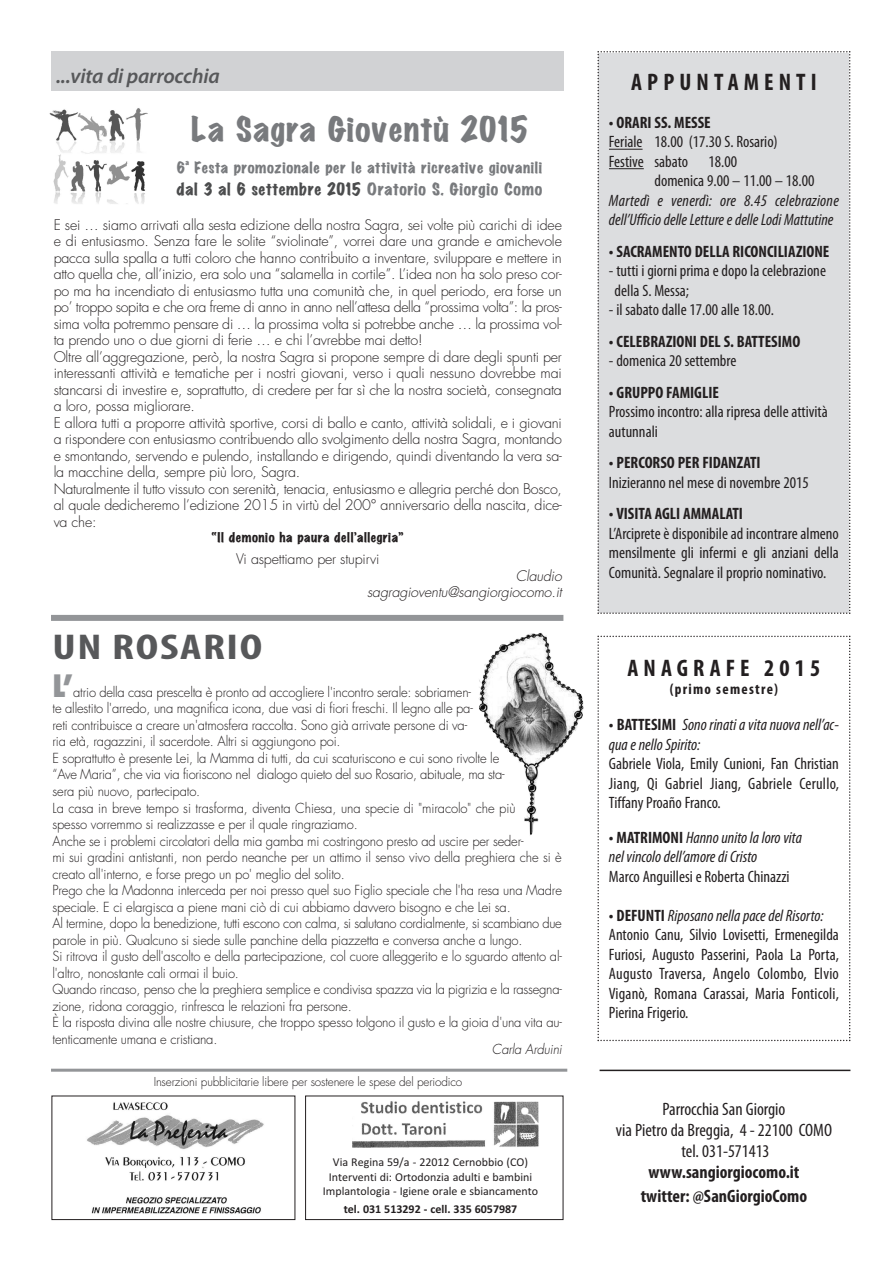
<style>
.page{position:relative;width:893px;height:1263px;background:#fff}
.page>*{position:absolute;margin:0;border:0;box-sizing:border-box;transform-origin:0 0}
.t1{font:800 36px "Marking Pen";letter-spacing:.04em;color:#787a7d}
.t2{font:700 condensed 36px "Myriad Pro";letter-spacing:.035em;color:#57585a;scale:1.3 1}
.t3{font:800 condensed 30px "Futura";color:#939598}
.t4{font:700 condensed 24px "Myriad Pro";letter-spacing:.215em;color:#231f20}
.t5{font:italic 600 21px "Myriad Pro";letter-spacing:-.01em;color:#57585a}
.t6{font:condensed 18px/21px "Myriad Pro";color:#231f20;text-align:center}
.t7{font:700 condensed 18px/24px "Myriad Pro";color:#231f20;text-align:center}
.t8{font:800 18px "Marking Pen";letter-spacing:.04em;color:#787a7d}
.t9{font:condensed 16.5px/19.5px "Myriad Pro";color:#231f20}
.t10{font:italic condensed 16.5px/19.5px "Myriad Pro";color:#231f20}
.t11{font:700 condensed 16.5px "Myriad Pro";color:#231f20}
.t12{font:800 16.5px "Marking Pen";letter-spacing:.04em;color:#787a7d}
.t13{font:700 condensed 15px "Myriad Pro";letter-spacing:.085em;color:#231f20}
.t14{font:300 14.25px/16.5px "Futura";letter-spacing:-.015em;color:#231f20}
.t15{font:italic 300 14.25px/16.5px "Futura";letter-spacing:-.015em;color:#231f20;text-align:right}
.t16{font:800 14.25px "Marking Pen";letter-spacing:.04em;color:#231f20}
.t17{font:300 13.5px/16.5px "Futura";letter-spacing:-.015em;color:#231f20;scale:.96 1}
.t18{font:italic 300 13.5px "Futura";letter-spacing:-.015em;color:#231f20;scale:.96 1}
.t19{font:12px/14.4px "Calibri";color:#231f20;text-align:center}
.t20{font:300 12px "Futura";letter-spacing:-.015em;color:#231f20}
.t21{font:700 12px "Calibri";color:#231f20}
.s1{color:#4b4c4d}
.s2{font-weight:700;font-style:normal}
.s3{font-weight:700}
.s4{font-style:italic}
</style>
<div class="page">
<svg style="left:597px;top:636px;width:253px;height:405px"></svg>
<div style="left:597px;top:51px;width:253px;height:563px;background:#dcdddf"></div>
<hr style="left:609px;top:149px;width:34px;height:1px;background:#231f20">
<hr style="left:609px;top:168px;width:35px;height:1px;background:#231f20">
<hr style="left:600px;top:1070px;width:250px;height:1px;background:#231f20">
<hr style="left:51px;top:1069px;width:516px;height:3px;background:#939598">
<img style="left:353px;top:1101px;width:186px;height:47px">
<div style="left:305px;top:1095px;width:258px;height:125px;border:1px solid #231f20"></div>
<img style="left:87px;top:1102px;width:177px;height:112px">
<div style="left:52px;top:1095px;width:243px;height:125px;border:1px solid #231f20"></div>
<img style="left:49px;top:108px;width:99px;height:96px">
<div style="left:51px;top:615px;width:512px;height:6px;background:#939598"></div>
<div style="left:51px;top:51px;width:512px;height:39px;background:#d1d2d4"></div>
<img style="left:479px;top:633px;width:105px;height:203px">
<h3 class="t5" style="left:56px;top:68px;width:165px">...vita di parrocchia</h3>
<h1 class="t1" style="left:191px;top:109px;width:338px">La Sagra Gioventù 2015</h1>
<p class="t12" style="left:177px;top:158px;width:367px">6<sup>a</sup> Festa promozionale per le attività ricreative giovanili</p>
<h3 class="t8" style="left:176px;top:179px;width:367px"><span class="s1">dal 3 al 6 settembre 2015</span> Oratorio S. Giorgio Como</h3>
<p class="t14" style="left:54px;top:218px;width:510px">E sei … siamo arrivati alla sesta edizione della nostra Sagra, sei volte più carichi di idee e di entusiasmo. Senza fare le solite “sviolinate”, vorrei dare una grande e amichevole pacca sulla spalla a tutti coloro che hanno contribuito a inventare, sviluppare e mettere in atto quella che, all’inizio, era solo una “salamella in cortile”. L’idea non ha solo preso cor&shy;po ma ha incendiato di entusiasmo tutta una comunità che, in quel periodo, era forse un po’ troppo sopita e che ora freme di anno in anno nell’attesa della “prossima volta”: la pros&shy;sima volta potremmo pensare di … la prossima volta si potrebbe anche … la prossima vol&shy;ta prendo uno o due giorni di ferie … e chi l’avrebbe mai detto!<br>Oltre all’aggregazione, però, la nostra Sagra si propone sempre di dare degli spunti per interessanti attività e tematiche per i nostri giovani, verso i quali nessuno dovrebbe mai stancarsi di investire e, soprattutto, di credere per far sì che la nostra società, consegnata a loro, possa migliorare.<br>E allora tutti a proporre attività sportive, corsi di ballo e canto, attività solidali, e i giovani a rispondere con entusiasmo contribuendo allo svolgimento della nostra Sagra, montando e smontando, servendo e pulendo, installando e dirigendo, quindi diventando la vera sa&shy;la macchine della, sempre più loro, Sagra.<br>Naturalmente il tutto vissuto con serenità, tenacia, entusiasmo e allegria perché don Bosco, al quale dedicheremo l’edizione 2015 in virtù del 200° anniversario della nascita, dice&shy;va che:</p>
<p class="t16" style="left:212px;top:529px;width:193px">“Il demonio ha paura dell’allegria”</p>
<p class="t14" style="left:236px;top:552px;width:145px">Vi aspettiamo per stupirvi</p>
<p class="t15" style="left:367px;top:569px;width:196px">Claudio sagragioventu@sangiorgiocomo.it</p>
<h1 class="t2" style="left:53px;top:635px;width:163px">UN ROSARIO</h1>
<h2 class="t3" style="left:53px;top:673px;width:23px">L’</h2>
<p class="t17" style="left:53px;top:685px;width:532px;text-indent:21px">atrio della casa prescelta è pronto ad accogliere l'incontro serale: sobriamen-<br>te allestito l'arredo, una magnifica icona, due vasi di fiori freschi. Il legno alle pa-<br>reti contribuisce a creare un'atmosfera raccolta. Sono già arrivate persone di va-<br>ria età, ragazzini, il sacerdote. Altri si aggiungono poi.<br>E soprattutto è presente Lei, la Mamma di tutti, da cui scaturiscono e cui sono rivolte le<br>“Ave Maria”, che via via fioriscono nel dialogo quieto del suo Rosario, abituale, ma sta-<br>sera più nuovo, partecipato.<br>La casa in breve tempo si trasforma, diventa Chiesa, una specie di "miracolo" che più<br>spesso vorremmo si realizzasse e per il quale ringraziamo.<br>Anche se i problemi circolatori della mia gamba mi costringono presto ad uscire per seder-<br>mi sui gradini antistanti, non perdo neanche per un attimo il senso vivo della preghiera che si è creato all'interno, e forse prego un po' meglio del solito.<br>Prego che la Madonna interceda per noi presso quel suo Figlio speciale che l'ha resa una Madre speciale. E ci elargisca a piene mani ciò di cui abbiamo davvero bisogno e che Lei sa.<br>Al termine, dopo la benedizione, tutti escono con calma, si salutano cordialmente, si scambiano due parole in più. Qualcuno si siede sulle panchine della piazzetta e conversa anche a lungo.<br>Si ritrova il gusto dell'ascolto e della partecipazione, col cuore alleggerito e lo sguardo attento al&shy;l'altro, nonostante cali ormai il buio.<br>Quando rincaso, penso che la preghiera semplice e condivisa spazza via la pigrizia e la rassegna&shy;zione, ridona coraggio, rinfresca le relazioni fra persone.<br>È la risposta divina alle nostre chiusure, che troppo spesso tolgono il gusto e la gioia d'una vita au&shy;tenticamente umana e cristiana.</p>
<p class="t18" style="left:492px;top:1043px;width:74px">Carla Arduini</p>
<p class="t20" style="left:154px;top:1076px;width:310px">Inserzioni pubblicitarie libere per sostenere le spese del periodico</p>
<p class="t19" style="left:323px;top:1155px;width:217px">Via Regina 59/a - 22012 Cernobbio (CO)<br>Interventi di: Ortodonzia adulti e bambini<br>Implantologia - Igiene orale e sbiancamento</p>
<p class="t21" style="left:344px;top:1202px;width:175px">tel. 031 513292 - cell. 335 6057987</p>
<h3 class="t4" style="left:631px;top:74px;width:187px">APPUNTAMENTI</h3>
<p class="t11" style="left:609px;top:117px;width:103px">• ORARI SS. MESSE</p>
<p class="t9" style="left:609px;top:134px;width:170px">Feriale 18.00 (17.30 S. Rosario)<br>Festive sabato 18.00</p>
<p class="t9" style="left:654px;top:173px;width:162px">domenica 9.00 – 11.00 – 18.00</p>
<p class="t10" style="left:609px;top:192px;width:231px">Martedì e venerdì: ore 8.45 celebrazione dell’Ufficio delle Letture e delle Lodi Mattutine</p>
<p class="t11" style="left:609px;top:246px;width:222px">• SACRAMENTO DELLA RICONCILIAZIONE</p>
<p class="t9" style="left:615px;top:263px;width:213px;text-indent:-6px">- tutti i giorni prima e dopo la celebrazione della S. Messa;</p>
<p class="t9" style="left:609px;top:302px;width:167px">- il sabato dalle 17.00 alle 18.00.</p>
<p class="t11" style="left:609px;top:336px;width:193px">• CELEBRAZIONI DEL S. BATTESIMO</p>
<p class="t9" style="left:609px;top:353px;width:129px">- domenica 20 settembre</p>
<p class="t11" style="left:609px;top:387px;width:111px">• GRUPPO FAMIGLIE</p>
<p class="t9" style="left:609px;top:404px;width:220px">Prossimo incontro: alla ripresa delle attività autunnali</p>
<p class="t11" style="left:609px;top:457px;width:153px">• PERCORSO PER FIDANZATI</p>
<p class="t9" style="left:609px;top:474px;width:201px">Inizieranno nel mese di novembre 2015</p>
<p class="t11" style="left:609px;top:508px;width:136px">• VISITA AGLI AMMALATI</p>
<p class="t9" style="left:609px;top:525px;width:231px;text-align:justify">L’Arciprete è disponibile ad incontrare almeno mensilmente gli infermi e gli anziani della Comunità. Segnalare il proprio nominativo.</p>
<h3 class="t4" style="left:627px;top:660px;width:194px">ANAGRAFE 2015</h3>
<p class="t13" style="left:670px;top:684px;width:110px">(primo semestre)</p>
<p class="t10" style="left:609px;top:716px;width:231px"><span class="s2">• BATTESIMI</span> Sono rinati a vita nuova nell’ac&shy;qua e nello Spirito:</p>
<p class="t9" style="left:609px;top:755px;width:231px;text-align:justify">Gabriele Viola, Emily Cunioni, Fan Christian Jiang, Qi Gabriel Jiang, Gabriele Cerullo, Tiffany Proaño Franco.</p>
<p class="t10" style="left:609px;top:829px;width:195px"><span class="s2">• MATRIMONI</span> Hanno unito la loro vita nel vincolo dell’amore di Cristo</p>
<p class="t9" style="left:609px;top:868px;width:182px">Marco Anguillesi e Roberta Chinazzi</p>
<p class="t9" style="left:609px;top:907px;width:231px"><span class="s3">• DEFUNTI</span> <span class="s4">Riposano nella pace del Risorto:<br></span>Antonio Canu, Silvio Lovisetti, Ermenegilda Furiosi, Augusto Passerini, Paola La Porta, Augusto Traversa, Angelo Colombo, Elvio Viganò, Romana Carassai, Maria Fonticoli, Pierina Frigerio.</p>
<h3 class="t6" style="left:616px;top:1100px;width:218px">Parrocchia San Giorgio<br>via Pietro da Breggia, 4 - 22100 COMO tel. 031-571413</h3>
<h3 class="t7" style="left:641px;top:1162px;width:168px">www.sangiorgiocomo.it twitter: @SanGiorgioComo</h3>
</div>
